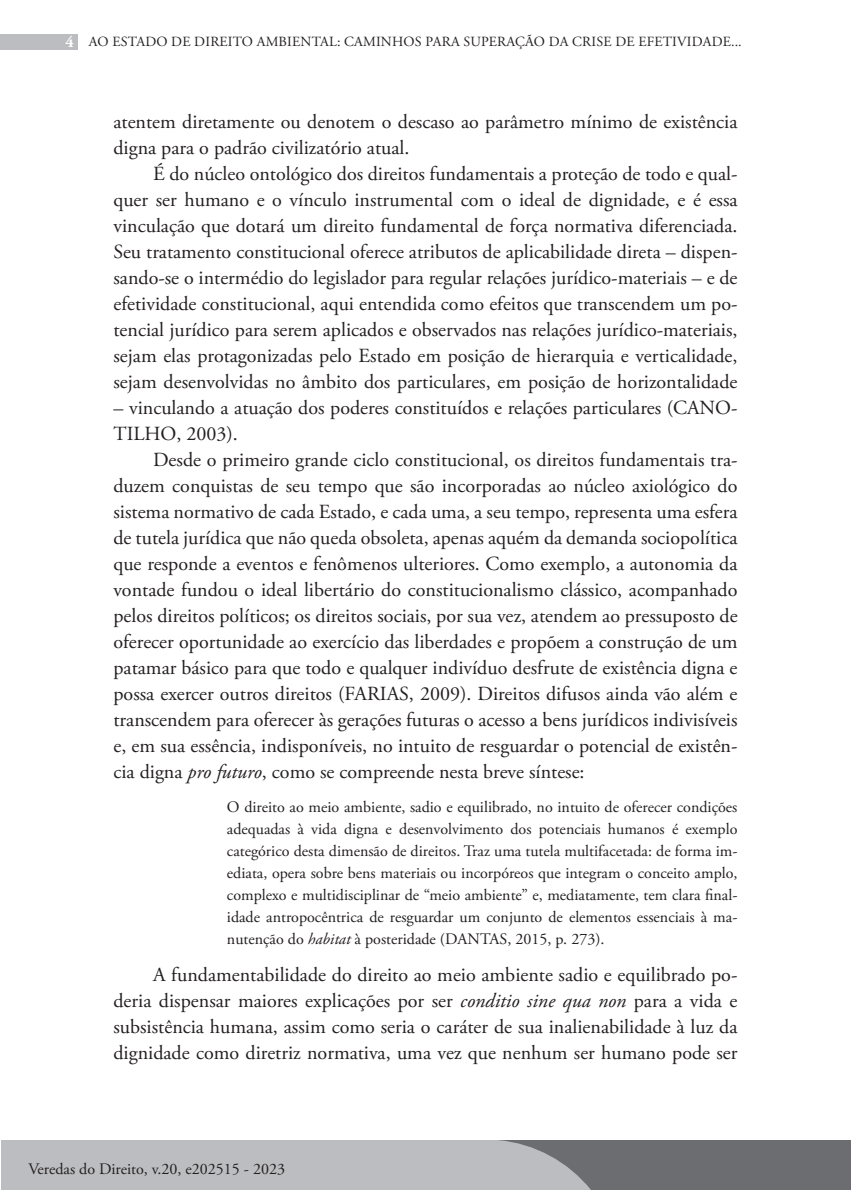
<style>
.page{position:relative;width:851px;height:1191px;background:#fff}
.page>*{position:absolute;margin:0;border:0;box-sizing:border-box;transform-origin:0 0}
.t1{font:20px/26px "Adobe Garamond Pro";color:#231f20;text-align:justify}
.t2{font:16px/22px "Adobe Garamond Pro";color:#231f20;text-align:justify}
.t3{font:14px "Adobe Garamond Pro";letter-spacing:.015em;color:#231f20}
.s1{font-weight:700;font-size:16px;color:#fff}
.s2{font-style:italic}
</style>
<div class="page">
<div style="left:1px;top:1140px;width:849px;height:50px;background:#6c6d70"></div>
<div style="left:0;top:34px;width:77px;height:16px;background:#bcbdc0"></div>
<div style="left:1px;top:1140px;width:590px;height:50px;background:#bcbdc0"></div>
<p class="t3" style="left:65px;top:34px;width:677px"><span class="s1">4</span> AO ESTADO DE DIREITO AMBIENTAL: CAMINHOS PARA SUPERAÇÃO DA CRISE DE EFETIVIDADE...</p>
<p class="t1" style="left:113px;top:109px;width:625px">atentem diretamente ou denotem o descaso ao parâmetro mínimo de existência digna para o padrão civilizatório atual.</p>
<p class="t1" style="left:113px;top:161px;width:625px;text-indent:40px">É do núcleo ontológico dos direitos fundamentais a proteção de todo e qual&shy;quer ser humano e o vínculo instrumental com o ideal de dignidade, e é essa vinculação que dotará um direito fundamental de força normativa diferenciada.<br>Seu tratamento constitucional oferece atributos de aplicabilidade direta – dispen&shy;sando-se o intermédio do legislador para regular relações jurídico-materiais – e de efetividade constitucional, aqui entendida como efeitos que transcendem um po&shy;tencial jurídico para serem aplicados e observados nas relações jurídico-materiais, sejam elas protagonizadas pelo Estado em posição de hierarquia e verticalidade, sejam desenvolvidas no âmbito dos particulares, em posição de horizontalidade</p>
<p class="t1" style="left:113px;top:395px;width:625px">– vinculando a atuação dos poderes constituídos e relações particulares (CANO-<br>TILHO, 2003).</p>
<p class="t1" style="left:113px;top:447px;width:625px;text-indent:40px">Desde o primeiro grande ciclo constitucional, os direitos fundamentais tra&shy;duzem conquistas de seu tempo que são incorporadas ao núcleo axiológico do sistema normativo de cada Estado, e cada uma, a seu tempo, representa uma esfera de tutela jurídica que não queda obsoleta, apenas aquém da demanda sociopolítica que responde a eventos e fenômenos ulteriores. Como exemplo, a autonomia da vontade fundou o ideal libertário do constitucionalismo clássico, acompanhado pelos direitos políticos; os direitos sociais, por sua vez, atendem ao pressuposto de oferecer oportunidade ao exercício das liberdades e propõem a construção de um patamar básico para que todo e qualquer indivíduo desfrute de existência digna e possa exercer outros direitos (FARIAS, 2009). Direitos difusos ainda vão além e transcendem para oferecer às gerações futuras o acesso a bens jurídicos indivisíveis e, em sua essência, indisponíveis, no intuito de resguardar o potencial de existên&shy;cia digna <span class="s2">pro futuro</span>, como se compreende nesta breve síntese:</p>
<p class="t2" style="left:227px;top:796px;width:512px">O direito ao meio ambiente, sadio e equilibrado, no intuito de oferecer condições adequadas à vida digna e desenvolvimento dos potenciais humanos é exemplo categórico desta dimensão de direitos. Traz uma tutela multifacetada: de forma im&shy;ediata, opera sobre bens materiais ou incorpóreos que integram o conceito amplo, complexo e multidisciplinar de “meio ambiente” e, mediatamente, tem clara final&shy;idade antropocêntrica de resguardar um conjunto de elementos essenciais à ma&shy;nutenção do <span class="s2">habitat</span> à posteridade (DANTAS, 2015, p. 273).</p>
<p class="t1" style="left:113px;top:962px;width:625px;text-indent:40px">A fundamentabilidade do direito ao meio ambiente sadio e equilibrado po&shy;deria dispensar maiores explicações por ser <span class="s2">conditio sine qua non</span> para a vida e subsistência humana, assim como seria o caráter de sua inalienabilidade à luz da dignidade como diretriz normativa, uma vez que nenhum ser humano pode ser</p>
<p class="t2" style="left:28px;top:1158px;width:258px">Veredas do Direito, v.20, e202515 - 2023</p>
</div>
